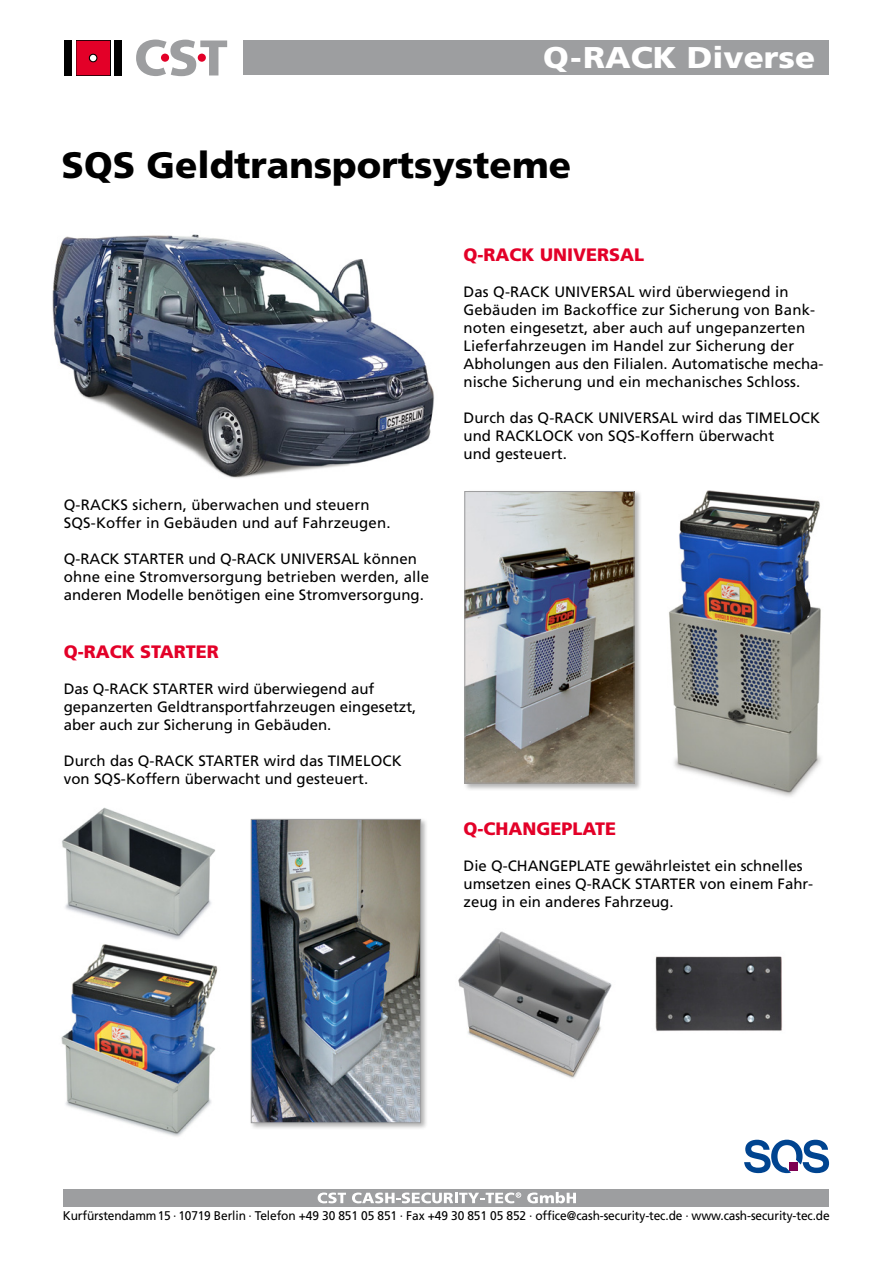
<style>
.page{position:relative;width:893px;height:1263px;background:#fff}
.page>*{position:absolute;margin:0;border:0;box-sizing:border-box;transform-origin:0 0}
.t1{font:900 36.75px "Frutiger";color:#000}
.t2{font:900 30px "Frutiger";color:#fff;scale:1.1 1}
.t3{font:900 18px "Frutiger";color:#e30028}
.t4{font:15px/18px "Frutiger";letter-spacing:.005em;color:#000}
.t5{font:12.6px "Frutiger";letter-spacing:-.01em;color:#000;scale:.95 1}
</style>
<div class="page">
<div style="left:249px;top:817px;width:179px;height:313px;background:#000;opacity:.3"></div>
<img style="left:253px;top:821px;width:166px;height:300px">
<div style="left:251px;top:819px;width:170px;height:304px;border:1px solid #9c9c9d"></div>
<img style="left:52px;top:234px;width:382px;height:244px">
<img style="left:669px;top:490px;width:152px;height:307px">
<div style="left:463px;top:489px;width:179px;height:302px;background:#000;opacity:.3"></div>
<img style="left:466px;top:493px;width:166px;height:288px">
<div style="left:464px;top:491px;width:170px;height:292px;border:1px solid #9c9c9d"></div>
<img style="left:61px;top:946px;width:157px;height:191px">
<div style="left:243px;top:40px;width:586px;height:35px;background:#9d9ea0"></div>
<div style="left:64px;top:40px;width:8px;height:36px;background:#000"></div>
<div style="left:114px;top:40px;width:8px;height:36px;background:#000"></div>
<svg style="left:76px;top:40px;width:34px;height:36px"></svg>
<div style="left:77px;top:41px;width:32px;height:34px;background:#e30028"></div>
<div style="left:77px;top:41px;width:33px;height:34px;border:1px solid #e30028"></div>
<div style="left:89px;top:54px;width:8px;height:8px;border:1px solid #000;border-radius:50%"></div>
<svg style="left:90px;top:55px;width:6px;height:6px"></svg>
<svg style="left:136px;top:40px;width:91px;height:36px"></svg>
<div style="left:198px;top:54px;width:8px;height:8px;background:#e30028;border-radius:50%"></div>
<div style="left:64px;top:1189px;width:765px;height:17px;background:#9d9ea0"></div>
<svg style="left:318px;top:1192px;width:28px;height:11px"></svg>
<svg style="left:352px;top:1192px;width:169px;height:11px"></svg>
<svg style="left:527px;top:1192px;width:49px;height:11px"></svg>
<img style="left:458px;top:931px;width:154px;height:148px">
<img style="left:655px;top:956px;width:127px;height:75px">
<img style="left:62px;top:807px;width:154px;height:139px">
<svg style="left:744px;top:1140px;width:85px;height:33px"></svg>
<div style="left:789px;top:1162px;width:9px;height:9px;background:#7d0051"></div>
<h2 class="t2" style="left:543px;top:39px;width:249px">Q-RACK Diverse</h2>
<h1 class="t1" style="left:62px;top:143px;width:511px">SQS Geldtransportsysteme</h1>
<p class="t4" style="left:64px;top:496px;width:328px">Q-RACKS sichern, überwachen und steuern<br>SQS-Koffer in Gebäuden und auf Fahrzeugen.</p>
<p class="t4" style="left:64px;top:550px;width:367px">Q-RACK STARTER und Q-RACK UNIVERSAL können ohne eine Stromversorgung betrieben werden, alle anderen Modelle benötigen eine Stromversorgung.</p>
<p class="t3" style="left:64px;top:640px;width:156px">Q-RACK STARTER</p>
<p class="t4" style="left:64px;top:679px;width:354px">Das Q-RACK STARTER wird überwiegend auf gepanzerten Geldtransportfahrzeugen eingesetzt, aber auch zur Sicherung in Gebäuden.</p>
<p class="t4" style="left:64px;top:751px;width:339px">Durch das Q-RACK STARTER wird das TIMELOCK von SQS-Koffern überwacht und gesteuert.</p>
<p class="t3" style="left:463px;top:244px;width:182px">Q-RACK UNIVERSAL</p>
<p class="t4" style="left:463px;top:283px;width:362px">Das Q-RACK UNIVERSAL wird überwiegend in Gebäuden im Backoffice zur Sicherung von Bank&shy;noten eingesetzt, aber auch auf ungepanzerten Lieferfahrzeugen im Handel zur Sicherung der Abholungen aus den Filialen. Automatische mecha&shy;nische Sicherung und ein mechanisches Schloss.</p>
<p class="t4" style="left:463px;top:409px;width:358px">Durch das Q-RACK UNIVERSAL wird das TIMELOCK und RACKLOCK von SQS-Koffern überwacht<br>und gesteuert.</p>
<p class="t3" style="left:463px;top:817px;width:154px">Q-CHANGEPLATE</p>
<p class="t4" style="left:463px;top:856px;width:351px">Die Q-CHANGEPLATE gewährleistet ein schnelles umsetzen eines Q-RACK STARTER von einem Fahr&shy;zeug in ein anderes Fahrzeug.</p>
<p class="t5" style="left:63px;top:1208px;width:809px">Kurfürstendamm 15 · 10719 Berlin · Telefon +49 30 851 05 851 · Fax +49 30 851 05 852 · office@cash-security-tec.de · www.cash-security-tec.de</p>
</div>
